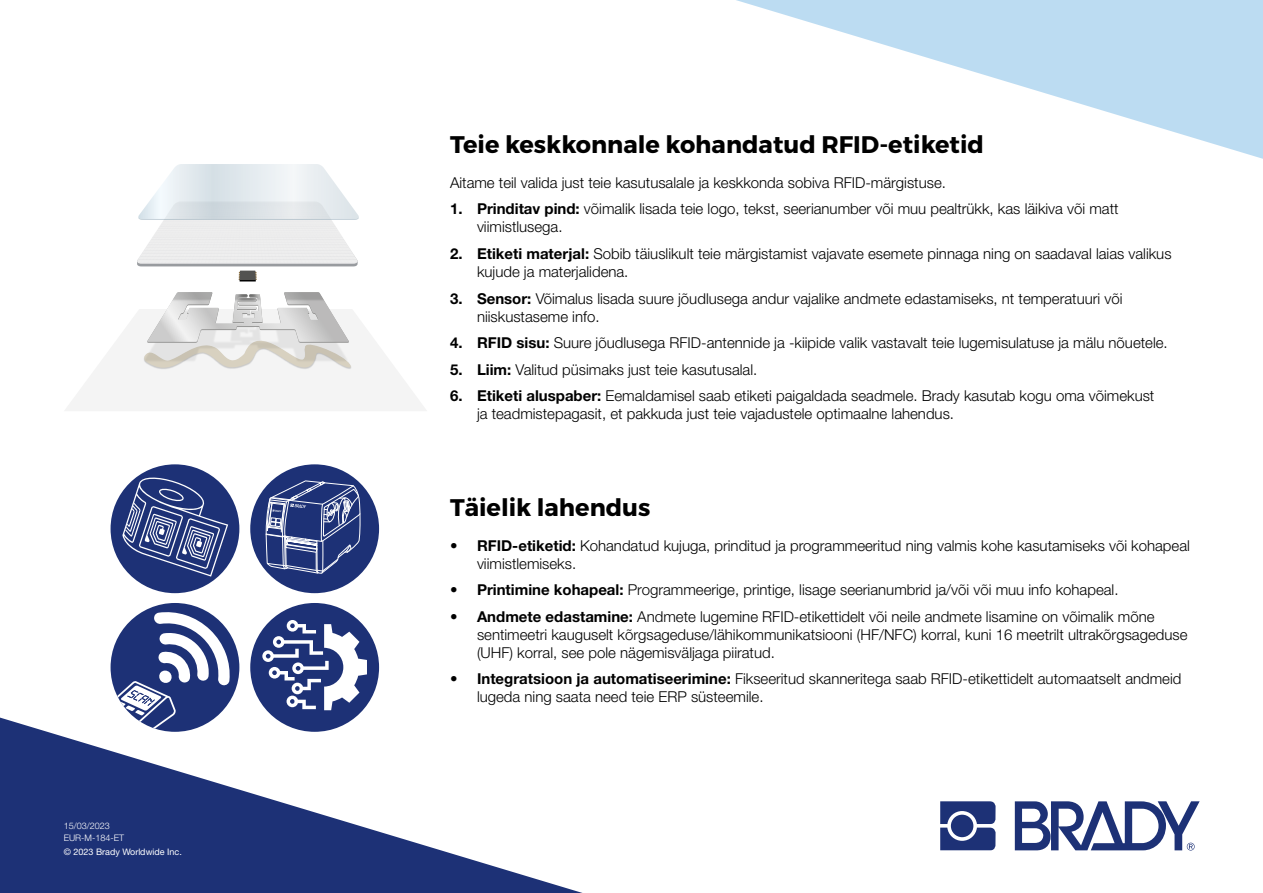
<style>
.page{position:relative;width:1263px;height:893px;background:#fff}
.page>*{position:absolute;margin:0;border:0;box-sizing:border-box;transform-origin:0 0}
.t1{font:700 24px "Montserrat";color:#000}
.t2{font:300 15px/18px "Helvetica Neue LT Std";color:#000}
.t3{font:9px "Helvetica Neue LT Std";color:#fff}
.t4{font:300 9px/12px "Helvetica Neue LT Pro";color:#fff}
.s1{font-weight:700}
</style>
<div class="page">
<svg style="left:0;top:718px;width:583px;height:175px;fill:#1d3176"></svg>
<svg style="left:940px;top:801px;width:55px;height:49px;background:#46578f"></svg>
<div style="left:951px;top:815px;width:22px;height:22px;background:#1d3176;border-radius:50%"></div>
<svg style="left:1015px;top:801px;width:184px;height:49px"></svg>
<svg style="left:736px;top:0;width:527px;height:159px"></svg>
<svg style="left:137px;top:164px;width:222px;height:102px"></svg>
<svg style="left:65px;top:309px;width:361px;height:102px"></svg>
<img style="left:147px;top:292px;width:202px;height:28px">
<img style="left:219px;top:292px;width:58px;height:29px">
<svg style="left:239px;top:272px;width:18px;height:9px"></svg>
<div style="left:240px;top:271px;width:16px;height:9px;background:#525251"></div>
<div style="left:250px;top:464px;width:129px;height:129px;background:#1d3176;border-radius:50%"></div>
<svg style="left:265px;top:479px;width:96px;height:114px"></svg>
<div style="left:250px;top:603px;width:129px;height:129px;background:#1d3176;border-radius:50%"></div>
<svg style="left:262px;top:620px;width:105px;height:90px"></svg>
<div style="left:111px;top:603px;width:128px;height:129px;background:#1d3176;border-radius:50%"></div>
<svg style="left:117px;top:611px;width:113px;height:118px"></svg>
<div style="left:111px;top:464px;width:128px;height:129px;background:#1d3176;border-radius:50%"></div>
<svg style="left:122px;top:476px;width:106px;height:101px"></svg>
<p class="t4" style="left:64px;top:819px;width:62px">15/03/2023<br>EUR-M-184-ET</p>
<p class="t3" style="left:64px;top:846px;width:120px">© 2023 Brady Worldwide Inc.</p>
<h1 class="t1" style="left:450px;top:130px;width:535px">Teie keskkonnale kohandatud RFID-etiketid</h1>
<p class="t2" style="left:450px;top:173px;width:497px">Aitame teil valida just teie kasutusalale ja keskkonda sobiva RFID-märgistuse.</p>
<p class="t2" style="left:477px;top:200px;width:643px;text-indent:-27px"><span class="s1">1. Prinditav pind:</span> võimalik lisada teie logo, tekst, seerianumber või muu pealtrükk, kas läikiva või matt viimistlusega.</p>
<p class="t2" style="left:477px;top:244px;width:696px;text-indent:-27px"><span class="s1">2. Etiketi materjal:</span> Sobib täiuslikult teie märgistamist vajavate esemete pinnaga ning on saadaval laias valikus kujude ja materjalidena.</p>
<p class="t2" style="left:477px;top:289px;width:647px;text-indent:-27px"><span class="s1">3. Sensor:</span> Võimalus lisada suure jõudlusega andur vajalike andmete edastamiseks, nt temperatuuri või niiskustaseme info.</p>
<p class="t2" style="left:450px;top:333px;width:719px"><span class="s1">4. RFID sisu:</span> Suure jõudlusega RFID-antennide ja -kiipide valik vastavalt teie lugemisulatuse ja mälu nõuetele.</p>
<p class="t2" style="left:450px;top:360px;width:309px"><span class="s1">5. Liim:</span> Valitud püsimaks just teie kasutusalal.</p>
<p class="t2" style="left:477px;top:386px;width:679px;text-indent:-27px"><span class="s1">6. Etiketi aluspaber:</span> Eemaldamisel saab etiketi paigaldada seadmele. Brady kasutab kogu oma võimekust ja teadmistepagasit, et pakkuda just teie vajadustele optimaalne lahendus.</p>
<h1 class="t1" style="left:450px;top:492px;width:202px">Täielik lahendus</h1>
<p class="t2" style="left:477px;top:536px;width:714px;text-indent:-27px"><span class="s1">• RFID-etiketid:</span> Kohandatud kujuga, prinditud ja programmeeritud ning valmis kohe kasutamiseks või kohapeal viimistlemiseks.</p>
<p class="t2" style="left:450px;top:581px;width:670px"><span class="s1">• Printimine kohapeal:</span> Programmeerige, printige, lisage seerianumbrid ja/või või muu info kohapeal.</p>
<p class="t2" style="left:477px;top:607px;width:712px;text-indent:-27px"><span class="s1">• Andmete edastamine:</span> Andmete lugemine RFID-etikettidelt või neile andmete lisamine on võimalik mõne sentimeetri kauguselt kõrgsageduse/lähikommunikatsiooni (HF/NFC) korral, kuni 16 meetrilt ultrakõrgsageduse (UHF) korral, see pole nägemisväljaga piiratud.</p>
<p class="t2" style="left:477px;top:670px;width:706px;text-indent:-27px"><span class="s1">• Integratsioon ja automatiseerimine:</span> Fikseeritud skanneritega saab RFID-etikettidelt automaatselt andmeid lugeda ning saata need teie ERP süsteemile.</p>
</div>
